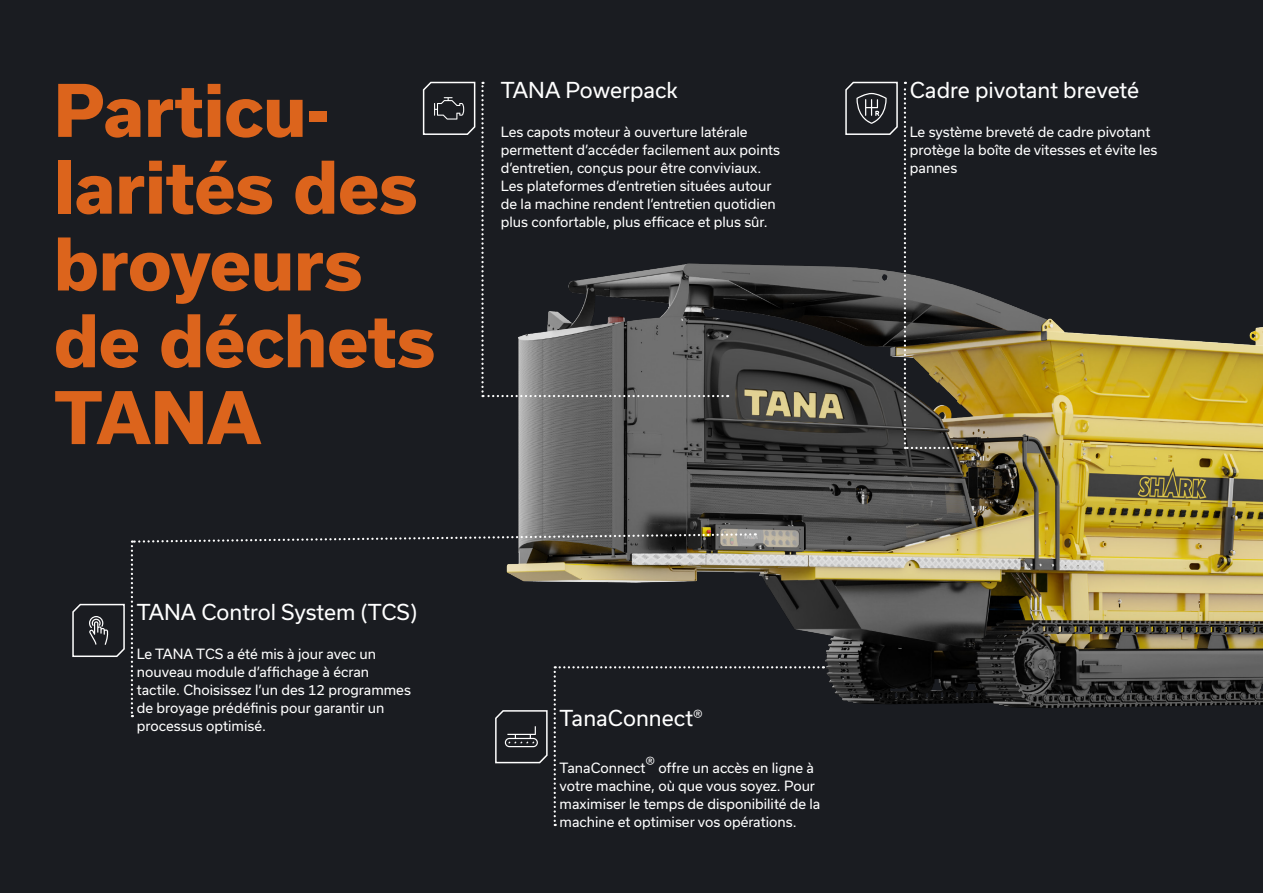
<style>
.page{position:relative;width:1263px;height:893px;background:#1a1c21}
.page>*{position:absolute;margin:0;border:0;box-sizing:border-box;transform-origin:0 0}
.t1{font:800 69px/76.8px "Usual";color:#dc641c}
.t2{font:21px "Usual";color:#fff}
.t3{font:13.5px/18px "Usual";color:#fff}
.s1{font-size:21px}
</style>
<div class="page">
<img style="left:482px;top:81px;width:781px;height:627px">
<svg style="left:904px;top:82px;width:63px;height:367px"></svg>
<svg style="left:422px;top:81px;width:306px;height:316px"></svg>
<svg style="left:72px;top:532px;width:752px;height:294px"></svg>
<svg style="left:844px;top:81px;width:54px;height:55px"></svg>
<h1 class="t1" style="left:54px;top:72px;width:383px">Particu&shy;larités des broyeurs de déchets<br>TANA</h1>
<h2 class="t2" style="left:501px;top:78px;width:178px">TANA Powerpack</h2>
<p class="t3" style="left:501px;top:123px;width:281px">Les capots moteur à ouverture latérale permettent d’accéder facilement aux points d’entretien, conçus pour être conviviaux.<br>Les plateformes d’entretien situées autour de la machine rendent l’entretien quotidien plus confortable, plus efficace et plus sûr.</p>
<h2 class="t2" style="left:137px;top:600px;width:282px">TANA Control System (TCS)</h2>
<p class="t3" style="left:137px;top:645px;width:276px">Le TANA TCS a été mis à jour avec un nouveau module d’affichage à écran tactile. Choisissez l’un des 12 programmes de broyage prédéfinis pour garantir un processus optimisé.</p>
<h2 class="t2" style="left:560px;top:706px;width:145px">TanaConnect®</h2>
<p class="t3" style="left:560px;top:759px;width:262px">TanaConnect<span class="s1">®</span> offre un accès en ligne à votre machine, où que vous soyez. Pour maximiser le temps de disponibilité de la machine et optimiser vos opérations.</p>
<h2 class="t2" style="left:910px;top:78px;width:231px">Cadre pivotant breveté</h2>
<p class="t3" style="left:910px;top:123px;width:249px">Le système breveté de cadre pivotant protège la boîte de vitesses et évite les pannes</p>
</div>
